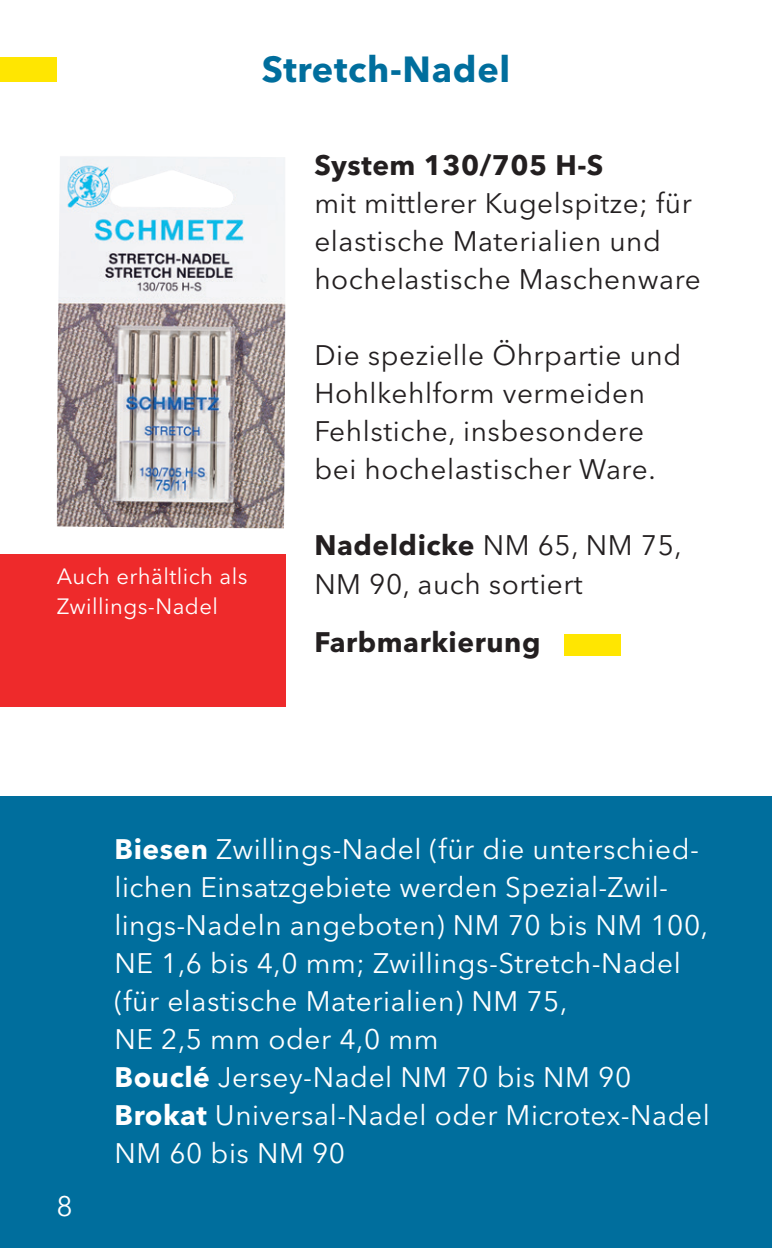
<style>
.page{position:relative;width:772px;height:1248px;background:#fff}
.page>*{position:absolute;margin:0;border:0;box-sizing:border-box;transform-origin:0 0}
.t1{font:700 36px "Avenir Next W1 G";letter-spacing:.02em;color:#006e9d}
.t2{font:28px/38px "Avenir Next W1 G";letter-spacing:.02em;color:#fff}
.t3{font:28px/38px "Avenir Next W1 G";letter-spacing:.02em;color:#231f20}
.t4{font:700 28px "Avenir Next W1 G";letter-spacing:.02em;color:#231f20}
.t5{font:22px/30px "Avenir Next W1 G";letter-spacing:.02em;color:#fff}
.s1{font-weight:700}
</style>
<div class="page">
<div style="left:0;top:57px;width:56px;height:25px;background:#ffe601"></div>
<hr style="left:771px;top:554px;width:1px;height:152px;background:#ee2a2b">
<div style="left:0;top:554px;width:285px;height:152px;background:#ee2a2b"></div>
<div style="left:563px;top:634px;width:57px;height:22px;background:#ffe601"></div>
<img style="left:57px;top:156px;width:228px;height:372px">
<div style="left:0;top:796px;width:771px;height:451px;background:#006e9d"></div>
<p class="t1" style="left:261px;top:41px;width:250px">Stretch-Nadel</p>
<p class="t4" style="left:314px;top:143px;width:290px">System 130/705 H-S</p>
<p class="t3" style="left:314px;top:182px;width:388px">mit mittlerer Kugelspitze; für elastische Materialien und hochelastische Maschenware</p>
<p class="t5" style="left:57px;top:559px;width:192px">Auch erhältlich als<br>Zwillings-Nadel</p>
<p class="t3" style="left:314px;top:334px;width:368px">Die spezielle Öhrpartie und<br>Hohlkehlform vermeiden<br>Fehlstiche, insbesondere bei hochelastischer Ware.</p>
<p class="t3" style="left:314px;top:524px;width:369px"><span class="s1">Nadeldicke</span> NM 65, NM 75,<br>NM 90, auch sortiert</p>
<p class="t4" style="left:314px;top:619px;width:227px">Farbmarkierung</p>
<p class="t2" style="left:56px;top:1184px;width:18px">8</p>
<p class="t2" style="left:114px;top:827px;width:596px"><span class="s1">Biesen</span> Zwillings-Nadel (für die unterschied&shy;lichen Einsatzgebiete werden Spezial-Zwil&shy;lings-Nadeln angeboten) NM 70 bis NM 100, NE 1,6 bis 4,0 mm; Zwillings-Stretch-Nadel (für elastische Materialien) NM 75,<br>NE 2,5 mm oder 4,0 mm<br><span class="s1">Bouclé</span> Jersey-Nadel NM 70 bis NM 90<br><span class="s1">Brokat</span> Universal-Nadel oder Microtex-Nadel NM 60 bis NM 90</p>
</div>
